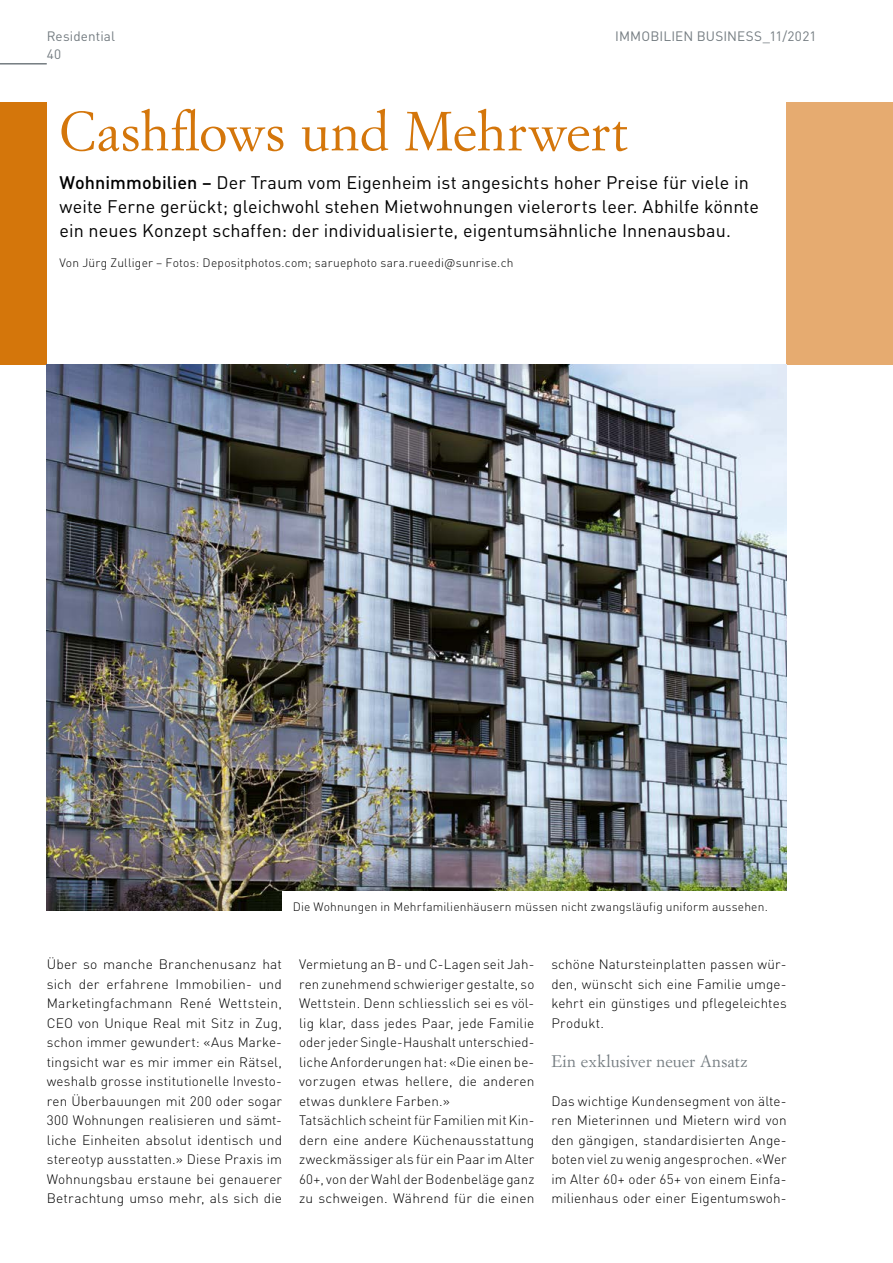
<style>
.page{position:relative;width:893px;height:1263px;background:#fff}
.page>*{position:absolute;margin:0;border:0;box-sizing:border-box;transform-origin:0 0}
.t1{font:54px "Simoncini Garamond Std";letter-spacing:.005em;color:#d4760b}
.t2{font:18px/24px "DIN Pro";letter-spacing:.005em;color:#000}
.t3{font:16.5px "Simoncini Garamond Std";letter-spacing:.01em;color:#747c81}
.t4{font:300 13.5px/19.5px "DIN Pro";letter-spacing:.01em;color:#000;text-align:justify}
.t5{font:13.5px "DIN Pro";letter-spacing:.01em;color:#747c81}
.t6{font:300 12px "DIN Pro";letter-spacing:.02em;color:#000}
.s1{font-weight:500}
</style>
<div class="page">
<hr style="left:0;top:63px;width:47px;height:2px;background:#747c81">
<div style="left:0;top:102px;width:47px;height:263px;background:#d4760b"></div>
<div style="left:787px;top:102px;width:106px;height:263px;background:#e6ab70"></div>
<img style="left:47px;top:365px;width:740px;height:546px">
<div style="left:282px;top:891px;width:505px;height:20px;background:#fff"></div>
<p class="t5" style="left:47px;top:26px;width:70px">Residential</p>
<p class="t5" style="left:47px;top:44px;width:16px">40</p>
<p class="t5" style="left:615px;top:26px;width:203px">IMMOBILIEN BUSINESS_11/2021</p>
<h1 class="t1" style="left:60px;top:98px;width:571px">Cashflows und Mehrwert</h1>
<p class="t2" style="left:60px;top:169px;width:701px"><span class="s1">Wohnimmobilien –</span> Der Traum vom Eigenheim ist angesichts hoher Preise für viele in weite Ferne gerückt; gleichwohl stehen Mietwohnungen vielerorts leer. Abhilfe könnte ein neues Konzept schaffen: der individualisierte, eigentumsähnliche Innenausbau.</p>
<p class="t6" style="left:60px;top:254px;width:455px">Von Jürg Zulliger – Fotos: Depositphotos.com; saruephoto sara.rueedi@sunrise.ch</p>
<p class="t6" style="left:293px;top:897px;width:477px">Die Wohnungen in Mehrfamilienhäusern müssen nicht zwangsläufig uniform aussehen.</p>
<p class="t4" style="left:47px;top:954px;width:237px">Über so manche Branchenusanz hat sich der erfahrene Immobilien- und Marketingfachmann René Wettstein, CEO von Unique Real mit Sitz in Zug, schon immer gewundert: «Aus Marke&shy;tingsicht war es mir immer ein Rätsel, weshalb grosse institutionelle Investo&shy;ren Überbauungen mit 200 oder sogar 300 Wohnungen realisieren und sämt&shy;liche Einheiten absolut identisch und stereotyp ausstatten.» Diese Praxis im Wohnungsbau erstaune bei genauerer Betrachtung umso mehr, als sich die</p>
<p class="t4" style="left:299px;top:954px;width:237px;text-align:left">Vermietung an B- und C-Lagen seit Jah&shy;ren zunehmend schwieriger gestalte, so Wettstein. Denn schliesslich sei es völ&shy;lig klar, dass jedes Paar, jede Familie oder jeder Single-Haushalt unterschied&shy;liche Anforderungen hat: «Die einen be&shy;vorzugen etwas hellere, die anderen etwas dunklere Farben.»<br>Tatsächlich scheint für Familien mit Kin&shy;dern eine andere Küchenausstattung zweckmässiger als für ein Paar im Alter 60+, von der Wahl der Bodenbeläge ganz zu schweigen. Während für die einen</p>
<p class="t4" style="left:551px;top:954px;width:237px">schöne Natursteinplatten passen wür&shy;den, wünscht sich eine Familie umge&shy;kehrt ein günstiges und pflegeleichtes Produkt.</p>
<p class="t3" style="left:551px;top:1051px;width:198px">Ein exklusiver neuer Ansatz</p>
<p class="t4" style="left:551px;top:1090px;width:237px">Das wichtige Kundensegment von älte&shy;ren Mieterinnen und Mietern wird von den gängigen, standardisierten Ange&shy;boten viel zu wenig angesprochen. «Wer im Alter 60+ oder 65+ von einem Einfa&shy;milienhaus oder einer Eigentumswoh-</p>
</div>
